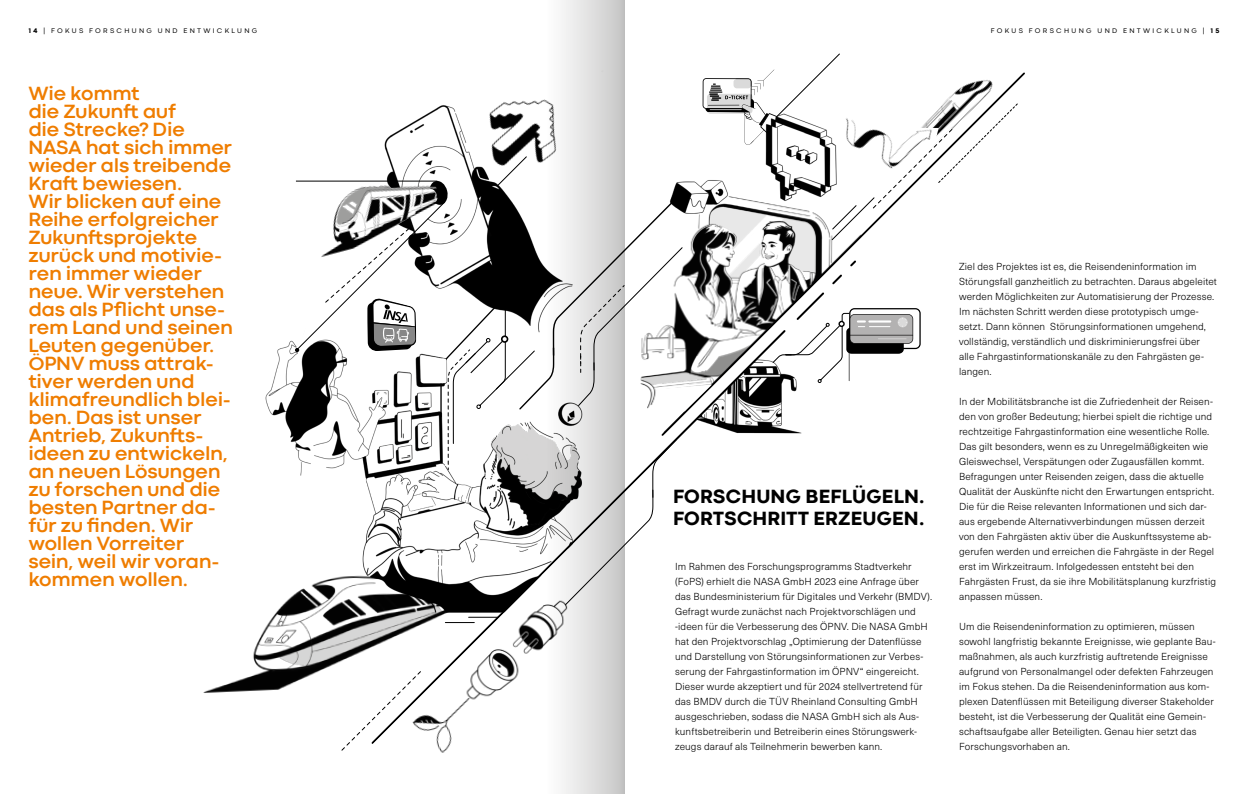
<style>
.page{position:relative;width:1248px;height:794px;background:#fff}
.page>*{position:absolute;margin:0;border:0;box-sizing:border-box;transform-origin:0 0}
.t1{font:700 20px/18px "Codec Cold";letter-spacing:-.025em;color:#ef7d00}
.t2{font:800 20px/22.5px "Codec Cold";letter-spacing:-.005em;color:#000}
.t3{font:300 10px/15px "Neue Haas Unica Pro";letter-spacing:.01em;color:#000}
.t4{font:7px "Codec Cold";letter-spacing:.325em;color:#000}
.s1{font-weight:800}
.s2{font-size:19px}
</style>
<div class="page">
<img style="left:203px;top:593px;width:120px;height:100px">
<svg style="left:323px;top:605px;width:302px;height:189px"></svg>
<img style="left:265px;top:340px;width:30px;height:102px">
<img style="left:381px;top:654px;width:129px;height:135px">
<img style="left:422px;top:605px;width:121px;height:120px">
<svg style="left:295px;top:53px;width:722px;height:552px"></svg>
<img style="left:668px;top:177px;width:120px;height:63px">
<svg style="left:543px;top:0;width:81px;height:794px"></svg>
<p class="t4" style="left:28px;top:27px;width:231px"><span class="s1">14</span> | FOKUS FORSCHUNG UND ENTWICKLUNG</p>
<p class="t4" style="left:990px;top:27px;width:230px">FOKUS FORSCHUNG UND ENTWICKLUNG | <span class="s1">15</span></p>
<p class="t1" style="left:28px;top:84px;width:206px">Wie kommt<br>die Zukunft auf<br>die Strecke? Die<br>NASA hat sich immer wieder als treibende<br>Kraft bewiesen.<br>Wir blicken auf eine<br>Reihe erfolgreicher<br>Zukunftsprojekte zurück und motivie&shy;ren immer wieder neue. Wir verstehen das als Pflicht unse&shy;rem Land und seinen<br>Leuten gegenüber.<br><span class="s2">Ö</span>PNV muss attrak&shy;tiver werden und klimafreundlich blei&shy;ben. Das ist unser<br>Antrieb, Zukunfts&shy;ideen zu entwickeln, an neuen Lösungen zu forschen und die besten Partner da&shy;für zu finden. Wir wollen Vorreiter sein, weil wir voran&shy;kommen wollen.</p>
<h1 class="t2" style="left:673px;top:485px;width:253px">FORSCHUNG BEFLÜGELN.<br>FORTSCHRITT ERZEUGEN.</h1>
<p class="t3" style="left:675px;top:559px;width:258px">Im Rahmen des Forschungsprogramms Stadtverkehr (FoPS) erhielt die NASA GmbH 2023 eine Anfrage über das Bundesministerium für Digitales und Verkehr (BMDV).<br>Gefragt wurde zunächst nach Projektvorschlägen und -ideen für die Verbesserung des ÖPNV. Die NASA GmbH hat den Projektvorschlag „Optimierung der Datenflüsse und Darstellung von Störungsinformationen zur Verbes&shy;serung der Fahrgastinformation im ÖPNV“ eingereicht.<br>Dieser wurde akzeptiert und für 2024 stellvertretend für das BMDV durch die TÜV Rheinland Consulting GmbH ausgeschrieben, sodass die NASA GmbH sich als Aus&shy;kunftsbetreiberin und Betreiberin eines Störungswerk&shy;zeugs darauf als Teilnehmerin bewerben kann.</p>
<p class="t3" style="left:958px;top:259px;width:259px">Ziel des Projektes ist es, die Reisendeninformation im Störungsfall ganzheitlich zu betrachten. Daraus abgeleitet werden Möglichkeiten zur Automatisierung der Prozesse.<br>Im nächsten Schritt werden diese prototypisch umge&shy;setzt. Dann können Störungsinformationen umgehend, vollständig, verständlich und diskriminierungsfrei über alle Fahrgastinformationskanäle zu den Fahrgästen ge&shy;langen.</p>
<p class="t3" style="left:958px;top:394px;width:258px">In der Mobilitätsbranche ist die Zufriedenheit der Reisen&shy;den von großer Bedeutung; hierbei spielt die richtige und rechtzeitige Fahrgastinformation eine wesentliche Rolle.<br>Das gilt besonders, wenn es zu Unregelmäßigkeiten wie Gleiswechsel, Verspätungen oder Zugausfällen kommt.<br>Befragungen unter Reisenden zeigen, dass die aktuelle Qualität der Auskünfte nicht den Erwartungen entspricht.<br>Die für die Reise relevanten Informationen und sich dar&shy;aus ergebende Alternativverbindungen müssen derzeit von den Fahrgästen aktiv über die Auskunftssysteme ab&shy;gerufen werden und erreichen die Fahrgäste in der Regel erst im Wirkzeitraum. Infolgedessen entsteht bei den Fahrgästen Frust, da sie ihre Mobilitätsplanung kurzfristig anpassen müssen.</p>
<p class="t3" style="left:958px;top:619px;width:258px">Um die Reisendeninformation zu optimieren, müssen sowohl langfristig bekannte Ereignisse, wie geplante Bau&shy;maßnahmen, als auch kurzfristig auftretende Ereignisse aufgrund von Personalmangel oder defekten Fahrzeugen im Fokus stehen. Da die Reisendeninformation aus kom&shy;plexen Datenflüssen mit Beteiligung diverser Stakeholder besteht, ist die Verbesserung der Qualität eine Gemein&shy;schaftsaufgabe aller Beteiligten. Genau hier setzt das Forschungsvorhaben an.</p>
</div>
